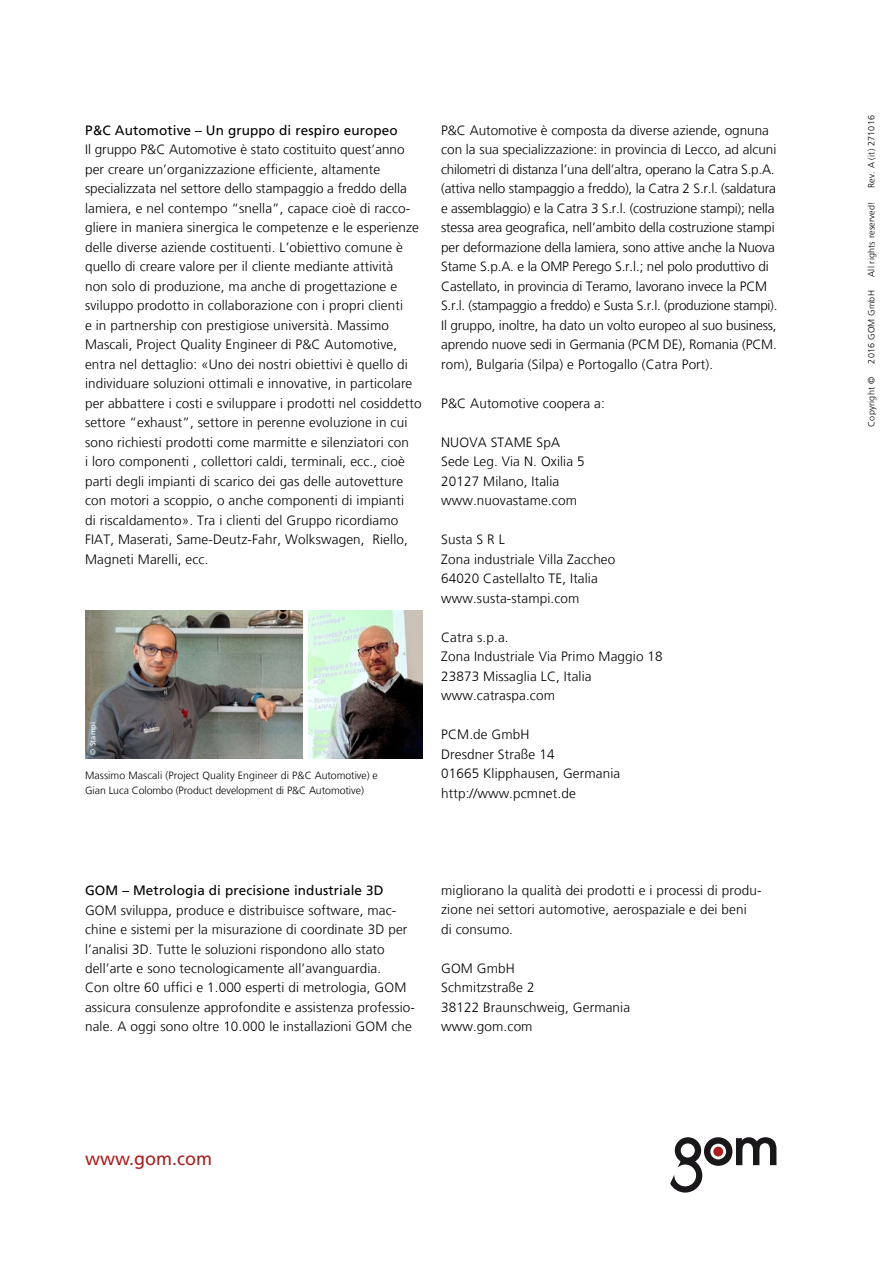
<style>
.page{position:relative;width:893px;height:1263px;background:#fff}
.page>*{position:absolute;margin:0;border:0;box-sizing:border-box;transform-origin:0 0}
.t1{font:18px "Frutiger";color:#aa1e1e}
.t2{font:300 13.5px/19.5px "Frutiger LT";letter-spacing:.01em;color:#000}
.t3{font:300 13.5px/19.5px "Frutiger LT";letter-spacing:-.01em;color:#000}
.t4{font:13.5px "Frutiger LT";letter-spacing:.01em;color:#000}
.t5{font:300 10.5px/15px "Frutiger LT";letter-spacing:-.005em;color:#000}
.t6{font:300 9px "Frutiger LT";letter-spacing:.02em;color:#000}
.t7{font:7.5px "Frutiger";letter-spacing:.01em;color:#fff}
</style>
<div class="page">
<svg style="left:670px;top:1137px;width:106px;height:55px"></svg>
<img style="left:308px;top:610px;width:114px;height:149px">
<img style="left:85px;top:610px;width:218px;height:149px">
<p class="t4" style="left:85px;top:122px;width:314px">P&amp;C Automotive – Un gruppo di respiro europeo</p>
<p class="t2" style="left:85px;top:140px;width:338px">Il gruppo P&amp;C Automotive è stato costituito quest’anno per creare un’organizzazione efficiente, altamente specializzata nel settore dello stampaggio a freddo della lamiera, e nel contempo “snella”, capace cioè di racco&shy;gliere in maniera sinergica le competenze e le esperienze delle diverse aziende costituenti. L’obiettivo comune è quello di creare valore per il cliente mediante attività<br>non solo di produzione, ma anche di progettazione e sviluppo prodotto in collaborazione con i propri clienti<br>e in partnership con prestigiose università. Massimo Mascali, Project Quality Engineer di P&amp;C Automotive, entra nel dettaglio: «Uno dei nostri obiettivi è quello di individuare soluzioni ottimali e innovative, in particolare per abbattere i costi e sviluppare i prodotti nel cosiddetto settore “exhaust”, settore in perenne evoluzione in cui sono richiesti prodotti come marmitte e silenziatori con<br>i loro componenti , collettori caldi, terminali, ecc., cioè parti degli impianti di scarico dei gas delle autovetture con motori a scoppio, o anche componenti di impianti<br>di riscaldamento». Tra i clienti del Gruppo ricordiamo FIAT, Maserati, Same-Deutz-Fahr, Wolkswagen, Riello, Magneti Marelli, ecc.</p>
<p class="t7" style="left:89px;top:755px;width:34px;rotate:-90deg">© Stampi</p>
<p class="t5" style="left:85px;top:768px;width:294px">Massimo Mascali (Project Quality Engineer di P&amp;C Automotive) e<br>Gian Luca Colombo (Product development di P&amp;C Automotive)</p>
<p class="t3" style="left:441px;top:120px;width:338px">P&amp;C Automotive è composta da diverse aziende, ognuna con la sua specializzazione: in provincia di Lecco, ad alcuni chilometri di distanza l’una dell’altra, operano la Catra S.p.A. (attiva nello stampaggio a freddo), la Catra 2 S.r.l. (saldatura e assemblaggio) e la Catra 3 S.r.l. (costruzione stampi); nella stessa area geografica, nell’ambito della costruzione stampi per deformazione della lamiera, sono attive anche la Nuova Stame S.p.A. e la OMP Perego S.r.l.; nel polo produttivo di Castellato, in provincia di Teramo, lavorano invece la PCM S.r.l. (stampaggio a freddo) e Susta S.r.l. (produzione stampi).<br>Il gruppo, inoltre, ha dato un volto europeo al suo business, aprendo nuove sedi in Germania (PCM DE), Romania (PCM. rom), Bulgaria (Silpa) e Portogallo (Catra Port).</p>
<p class="t2" style="left:441px;top:393px;width:165px">P&amp;C Automotive coopera a:</p>
<p class="t2" style="left:441px;top:432px;width:145px">NUOVA STAME SpA<br>Sede Leg. Via N. Oxilia 5<br>20127 Milano, Italia www.nuovastame.com</p>
<p class="t2" style="left:441px;top:530px;width:176px">Susta S R L<br>Zona industriale Villa Zaccheo<br>64020 Castellalto TE, Italia www.susta-stampi.com</p>
<p class="t2" style="left:441px;top:627px;width:223px">Catra s.p.a.<br>Zona Industriale Via Primo Maggio 18<br>23873 Missaglia LC, Italia www.catraspa.com</p>
<p class="t2" style="left:441px;top:725px;width:181px">PCM.de GmbH<br>Dresdner Straße 14<br>01665 Klipphausen, Germania http://www.pcmnet.de</p>
<p class="t4" style="left:85px;top:882px;width:300px">GOM – Metrologia di precisione industriale 3D</p>
<p class="t2" style="left:85px;top:900px;width:331px">GOM sviluppa, produce e distribuisce software, mac&shy;chine e sistemi per la misurazione di coordinate 3D per l’analisi 3D. Tutte le soluzioni rispondono allo stato dell’arte e sono tecnologicamente all’avanguardia.<br>Con oltre 60 uffici e 1.000 esperti di metrologia, GOM assicura consulenze approfondite e assistenza professio&shy;nale. A oggi sono oltre 10.000 le installazioni GOM che</p>
<p class="t2" style="left:441px;top:881px;width:322px">migliorano la qualità dei prodotti e i processi di produ&shy;zione nei settori automotive, aerospaziale e dei beni<br>di consumo.</p>
<p class="t2" style="left:441px;top:959px;width:190px">GOM GmbH<br>Schmitzstraße 2<br>38122 Braunschweig, Germania www.gom.com</p>
<h1 class="t1" style="left:85px;top:1148px;width:128px">www.gom.com</h1>
<p class="t6" style="left:866px;top:188px;width:74px;rotate:-90deg">Rev. A (it) 271016</p>
<p class="t6" style="left:866px;top:277px;width:77px;rotate:-90deg">All rights reserved!</p>
<p class="t6" style="left:866px;top:364px;width:75px;rotate:-90deg">2016 GOM GmbH</p>
<p class="t6" style="left:866px;top:427px;width:51px;rotate:-90deg">Copyright ©</p>
</div>
